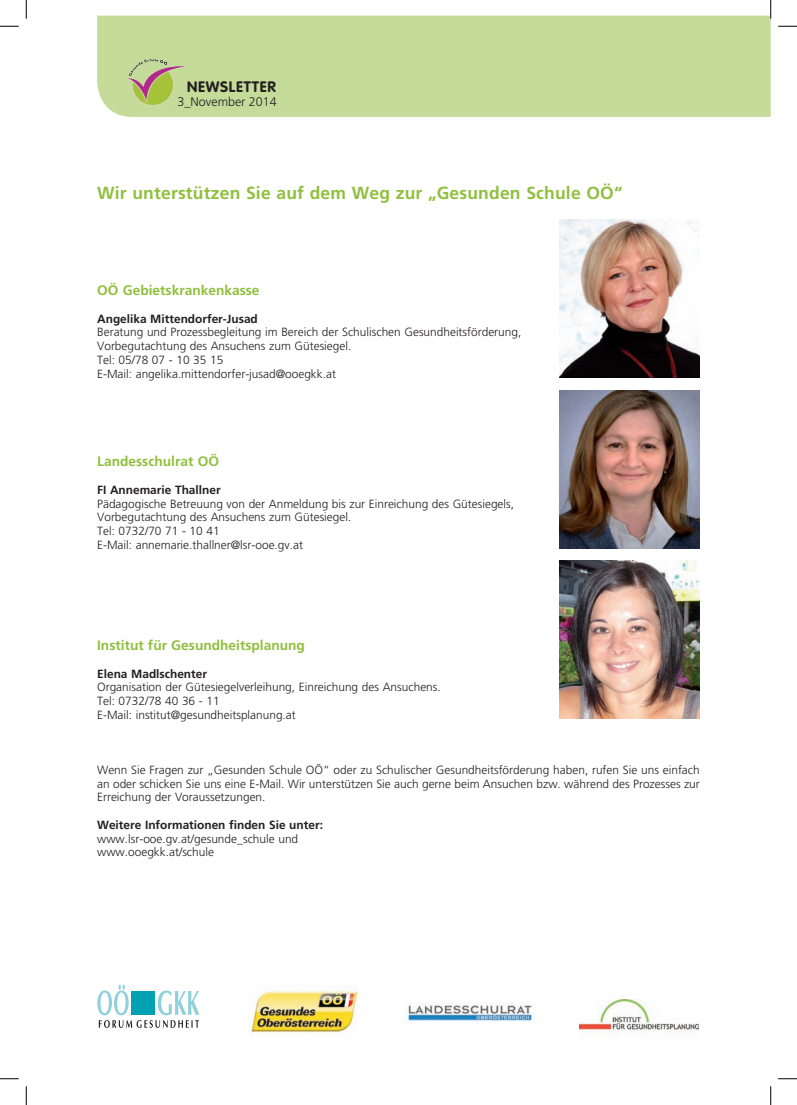
<style>
.page{position:relative;width:797px;height:1105px;background:#fff}
.page>*{position:absolute;margin:0;border:0;box-sizing:border-box;transform-origin:0 0}
.t1{font:700 17.5px "Frutiger LT Std";letter-spacing:.01em;color:#90bf3e}
.t2{font:700 15px "VAG Rounded Std";letter-spacing:.05em;color:#231f20}
.t3{font:700 13.75px "Frutiger LT Std";color:#90bf3e}
.t4{font:300 12.5px "Frutiger LT Std";color:#231f20}
.t5{font:300 11.88px/13.8px "Frutiger LT Std";color:#231f20}
.t6{font:700 11.88px "Frutiger LT Std";color:#231f20}
</style>
<div class="page">
<div style="left:97px;top:16px;width:673px;height:101px;background:#c5db99"></div>
<img style="left:125px;top:56px;width:62px;height:52px">
<img style="left:559px;top:220px;width:140px;height:158px">
<img style="left:559px;top:390px;width:140px;height:158px">
<img style="left:559px;top:561px;width:140px;height:158px">
<img style="left:249px;top:989px;width:108px;height:44px">
<img style="left:406px;top:1002px;width:126px;height:20px">
<img style="left:579px;top:999px;width:119px;height:34px">
<svg style="left:97px;top:985px;width:102px;height:43px"></svg>
<svg style="left:0;top:25px;width:19px;height:2px"></svg>
<svg style="left:778px;top:25px;width:19px;height:2px"></svg>
<svg style="left:0;top:1078px;width:19px;height:1px"></svg>
<svg style="left:778px;top:1078px;width:19px;height:1px"></svg>
<svg style="left:25px;top:0;width:2px;height:19px"></svg>
<svg style="left:25px;top:1086px;width:2px;height:19px"></svg>
<svg style="left:770px;top:0;width:1px;height:19px"></svg>
<svg style="left:770px;top:1086px;width:1px;height:19px"></svg>
<p class="t2" style="left:187px;top:78px;width:90px">NEWSLETTER</p>
<p class="t4" style="left:177px;top:94px;width:101px">3_November 2014</p>
<h1 class="t1" style="left:97px;top:182px;width:527px">Wir unterstützen Sie auf dem Weg zur „Gesunden Schule OÖ“</h1>
<p class="t3" style="left:97px;top:282px;width:164px">OÖ Gebietskrankenkasse</p>
<p class="t6" style="left:97px;top:311px;width:162px">Angelika Mittendorfer-Jusad</p>
<p class="t5" style="left:97px;top:326px;width:425px">Beratung und Prozessbegleitung im Bereich der Schulischen Gesundheitsförderung, Vorbegutachtung des Ansuchens zum Gütesiegel.<br>Tel: 05/78 07 - 10 35 15<br>E-Mail: angelika.mittendorfer-jusad@ooegkk.at</p>
<p class="t3" style="left:97px;top:453px;width:123px">Landesschulrat OÖ</p>
<p class="t6" style="left:97px;top:483px;width:125px">FI Annemarie Thallner</p>
<p class="t5" style="left:97px;top:497px;width:418px">Pädagogische Betreuung von der Anmeldung bis zur Einreichung des Gütesiegels, Vorbegutachtung des Ansuchens zum Gütesiegel.<br>Tel: 0732/70 71 - 10 41<br>E-Mail: annemarie.thallner@lsr-ooe.gv.at</p>
<p class="t3" style="left:97px;top:637px;width:209px">Institut für Gesundheitsplanung</p>
<p class="t6" style="left:97px;top:666px;width:111px">Elena Madlschenter</p>
<p class="t5" style="left:97px;top:681px;width:345px">Organisation der Gütesiegelverleihung, Einreichung des Ansuchens.<br>Tel: 0732/78 40 36 - 11<br>E-Mail: institut@gesundheitsplanung.at</p>
<p class="t5" style="left:97px;top:763px;width:604px;text-align:justify">Wenn Sie Fragen zur „Gesunden Schule OÖ“ oder zu Schulischer Gesundheitsförderung haben, rufen Sie uns einfach an oder schicken Sie uns eine E-Mail. Wir unterstützen Sie auch gerne beim Ansuchen bzw. während des Prozesses zur Erreichung der Voraussetzungen.</p>
<p class="t6" style="left:97px;top:818px;width:227px">Weitere Informationen finden Sie unter:</p>
<p class="t5" style="left:97px;top:832px;width:202px">www.lsr-ooe.gv.at/gesunde_schule und www.ooegkk.at/schule</p>
</div>
